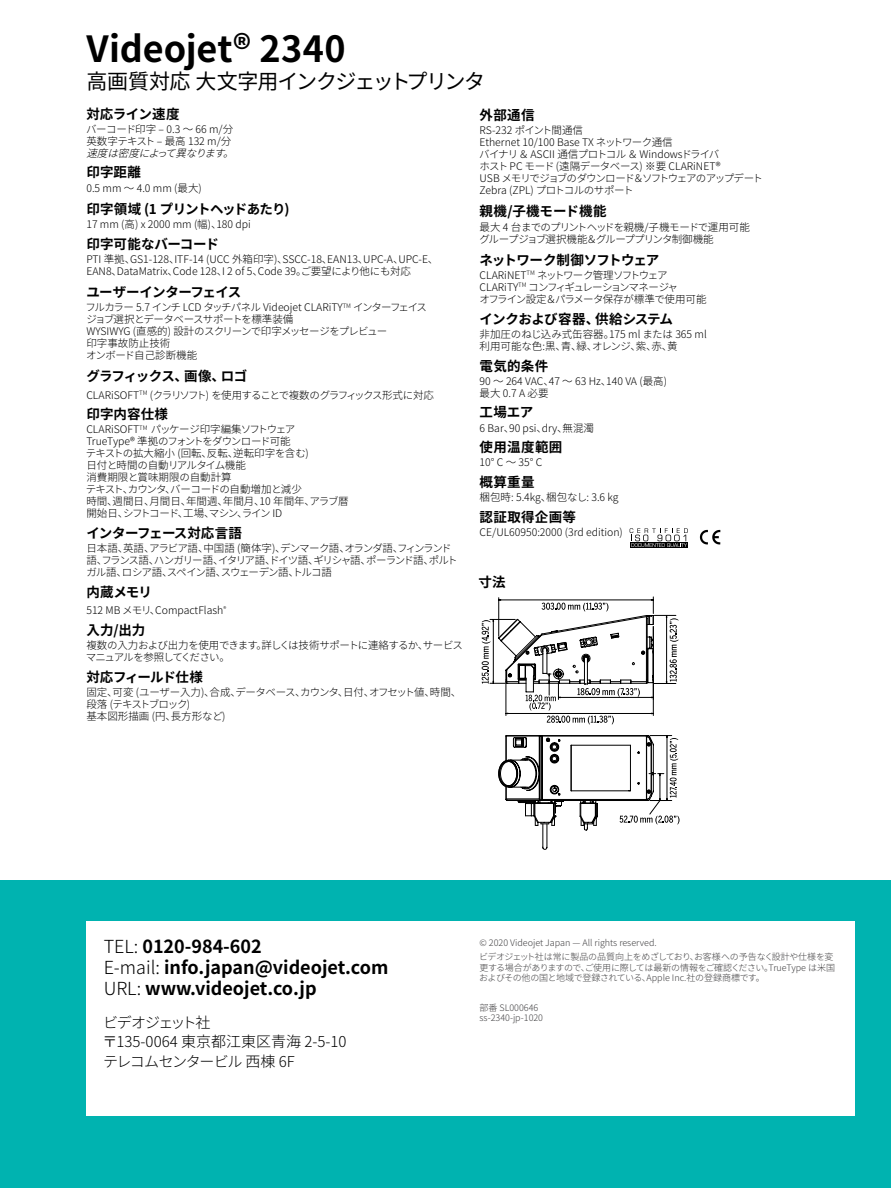
<style>
.page{position:relative;width:891px;height:1188px;background:#fff}
.page>*{position:absolute;margin:0;border:0;box-sizing:border-box;transform-origin:0 0}
.t1{font:700 36px "Noto Sans CJ Kjp";color:#000}
.t2{font:21px "Noto Sans CJ Kjp";letter-spacing:-.055em;color:#000}
.t3{font:700 18px/21px "Noto Sans CJ Kjp";color:#000}
.t4{font:300 15px/19.5px "Noto Sans CJ Kjp";letter-spacing:-.015em;color:#000}
.t5{font:700 13.5px "Noto Sans CJ Kjp";letter-spacing:-.005em;color:#000}
.t6{font:700 13.5px "Noto Sans CJ Kjp";letter-spacing:-.05em;color:#000}
.t7{font:700 13.5px "Noto Sans CJ Kjp";letter-spacing:-.045em;color:#000}
.t8{font:700 13.5px "Noto Sans CJ Kjp";letter-spacing:-.04em;color:#000}
.t9{font:700 13.5px "Noto Sans CJ Kjp";letter-spacing:-.06em;color:#000}
.t10{font:700 13.5px "Noto Sans CJ Kjp";letter-spacing:.02em;color:#000}
.t11{font:300 10.5px/12px "Noto Sans CJ Kjp";letter-spacing:-.025em;color:#000}
.t12{font:300 10.5px/12px "Noto Sans CJ Kjp";color:#000}
.t13{font:300 10.5px/12px "Noto Sans CJ Kjp";letter-spacing:-.045em;color:#000}
.t14{font:300 10.5px/12px "Noto Sans CJ Kjp";letter-spacing:-.09em;color:#000}
.t15{font:300 10.5px/12px "Noto Sans CJ Kjp";letter-spacing:-.055em;color:#000}
.t16{font:300 10.5px/12px "Noto Sans CJ Kjp";letter-spacing:-.065em;color:#000}
.t17{font:300 10.5px/12px "Noto Sans CJ Kjp";letter-spacing:-.07em;color:#000}
.t18{font:300 10.5px "Noto Sans CJ Kjp";letter-spacing:-.05em;color:#000}
.t19{font:italic 300 10.5px "Noto Sans CJ Kjp";color:#000}
.t20{font:300 9px/10.5px "Noto Sans CJ Kjp";letter-spacing:-.01em;color:#414042}
.s1{font-weight:300}
</style>
<div class="page">
<div style="left:0;top:880px;width:891px;height:308px;background:#00b3b0"></div>
<div style="left:86px;top:921px;width:769px;height:195px;background:#fff"></div>
<div style="left:630px;top:542px;width:58px;height:6px;background:#010101"></div>
<svg style="left:630px;top:528px;width:58px;height:19px"></svg>
<svg style="left:700px;top:530px;width:20px;height:14px"></svg>
<svg style="left:498px;top:735px;width:182px;height:115px"></svg>
<svg style="left:482px;top:597px;width:197px;height:128px"></svg>
<h1 class="t1" style="left:86px;top:29px;width:261px">Videojet® 2340</h1>
<h2 class="t2" style="left:86px;top:70px;width:400px">高画質対応大文字用インクジェットプリンタ</h2>
<p class="t5" style="left:86px;top:106px;width:95px">対応ライン速度</p>
<p class="t11" style="left:86px;top:123px;width:149px">バーコード印字 – 0.3 ～ 66 m/分英数字テキスト– 最高 132 m/分</p>
<p class="t19" style="left:86px;top:147px;width:156px">速度は密度によって異なります。</p>
<p class="t5" style="left:86px;top:165px;width:56px">印字距離</p>
<p class="t11" style="left:86px;top:182px;width:117px">0.5 mm ～ 4.0 mm (最大)</p>
<p class="t7" style="left:86px;top:201px;width:205px">印字領域 (1 プリントヘッドあたり)</p>
<p class="t12" style="left:86px;top:218px;width:166px">17 mm (高) x 2000 mm (幅)、180 dpi</p>
<p class="t5" style="left:86px;top:236px;width:134px">印字可能なバーコード</p>
<p class="t12" style="left:86px;top:253px;width:354px">PTI 準拠、GS1-128、ITF-14 (UCC 外箱印字)、SSCC-18、EAN13、UPC-A、UPC-E、<br>EAN8、DataMatrix、Code 128、I 2 of 5、Code 39。ご要望により他にも対応</p>
<p class="t6" style="left:86px;top:284px;width:156px">ユーザーインターフェイス</p>
<p class="t13" style="left:86px;top:302px;width:343px">フルカラー 5.7 インチ LCD タッチパネル Videojet CLARiTY<sup>TM</sup> インターフェイスジョブ選択とデータベースサポートを標準装備<br>WYSIWYG (直感的) 設計のスクリーンで印字メッセージをプレビュー<br>印字事故防止技術<br>オンボード自己診断機能</p>
<p class="t9" style="left:86px;top:369px;width:163px">グラフィックス、画像、ロゴ</p>
<p class="t18" style="left:86px;top:389px;width:349px">CLARiSOFT<sup>TM</sup> (クラリソフト) を使用することで複数のグラフィックス形式に対応</p>
<p class="t5" style="left:86px;top:407px;width:83px">印字内容仕様</p>
<p class="t11" style="left:86px;top:424px;width:264px">CLARiSOFT<sup>TM</sup> パッケージ印字編集ソフトウェア<br>TrueType® 準拠のフォントをダウンロード可能<br>テキストの拡大縮小 (回転、反転、逆転印字を含む)<br>日付と時間の自動リアルタイム機能<br>消費期限と賞味期限の自動計算<br>テキスト、カウンタ、バーコードの自動増加と減少<br>時間、週間日、月間日、年間週、年間月、10 年間年、アラブ暦開始日、シフトコード、工場、マシン、ライン ID</p>
<p class="t6" style="left:86px;top:526px;width:157px">インターフェース対応言語</p>
<p class="t14" style="left:86px;top:543px;width:373px">日本語、英語、アラビア語、中国語 (簡体字)、デンマーク語、オランダ語、フィンランド語、フランス語、ハンガリー語、イタリア語、ドイツ語、ギリシャ語、ポーランド語、ポルトガル語、ロシア語、スペイン語、スウェーデン語、トルコ語</p>
<p class="t5" style="left:86px;top:585px;width:67px">内蔵メモリ</p>
<p class="t12" style="left:86px;top:605px;width:141px">512 MB メモリ、CompactFlash<sup>®</sup></p>
<p class="t5" style="left:86px;top:622px;width:60px">入力/出力</p>
<p class="t16" style="left:86px;top:639px;width:379px">複数の入力および出力を使用できます。詳しくは技術サポートに連絡するか、サービスマニュアルを参照してください。</p>
<p class="t6" style="left:86px;top:669px;width:118px">対応フィールド仕様</p>
<p class="t11" style="left:86px;top:686px;width:376px">固定、可変 (ユーザー入力)、合成、データベース、カウンタ、日付、オフセット値、時間、段落 (テキストブロック)<br>基本図形描画 (円、長方形など)</p>
<p class="t5" style="left:480px;top:107px;width:56px">外部通信</p>
<p class="t11" style="left:479px;top:125px;width:285px">RS-232 ポイント間通信<br>Ethernet 10/100 Base TX ネットワーク通信<br>バイナリ＆ASCII 通信プロトコル＆Windowsドライバ<br>ホストPC モード(遠隔データベース) ※要 CLARiNET®<br>USB メモリでジョブのダウンロード＆ソフトウェアのアップデート<br>Zebra (ZPL) プロトコルのサポート</p>
<p class="t5" style="left:480px;top:204px;width:128px">親機/子機モード機能</p>
<p class="t17" style="left:479px;top:221px;width:272px">最大 4 台までのプリントヘッドを親機/子機モードで運用可能グループジョブ選択機能＆グループプリンタ制御機能</p>
<p class="t6" style="left:480px;top:252px;width:181px">ネットワーク制御ソフトウェア</p>
<p class="t15" style="left:479px;top:269px;width:229px">CLARiNET<sup>TM</sup> ネットワーク管理ソフトウェア<br>CLARiTY<sup>TM</sup> コンフィギュレーションマネージャ<br>オフライン設定＆パラメータ保存が標準で使用可能</p>
<p class="t8" style="left:480px;top:311px;width:195px">インクおよび容器、供給システム</p>
<p class="t12" style="left:480px;top:328px;width:229px">非加圧のねじ込み式缶容器。175 ml または 365 ml利用可能な色:黒、青、緑、オレンジ、紫、赤、黄</p>
<p class="t5" style="left:480px;top:358px;width:70px">電気的条件</p>
<p class="t12" style="left:480px;top:375px;width:189px">90 ～ 264 VAC、47 ～ 63 Hz、140 VA (最高)最大 0.7 A 必要</p>
<p class="t5" style="left:480px;top:405px;width:55px">工場エア</p>
<p class="t12" style="left:480px;top:422px;width:116px">6 Bar、90 psi、dry、無混濁</p>
<p class="t5" style="left:480px;top:440px;width:84px">使用温度範囲</p>
<p class="t11" style="left:480px;top:457px;width:64px">10° C ～ 35° C</p>
<p class="t5" style="left:480px;top:475px;width:56px">概算重量</p>
<p class="t12" style="left:480px;top:492px;width:141px">梱包時: 5.4kg、梱包なし: 3.6 kg</p>
<p class="t10" style="left:480px;top:510px;width:98px">認証取得企画等</p>
<p class="t12" style="left:480px;top:527px;width:145px">CE/UL60950:2000 (3rd edition)</p>
<p class="t5" style="left:478px;top:574px;width:29px">寸法</p>
<h3 class="t3" style="left:104px;top:936px;width:286px"><span class="s1">TEL:</span> 0120-984-602<br><span class="s1">E-mail:</span> info.japan@videojet.com<br><span class="s1">URL:</span> www.videojet.co.jp</h3>
<h3 class="t4" style="left:103px;top:1013px;width:245px">ビデオジェット社<br>〒135-0064 東京都江東区青海 2-5-10テレコムセンタービル西棟 6F</h3>
<p class="t20" style="left:479px;top:935px;width:356px;line-height:14.7px">© 2020 Videojet Japan — All rights reserved.<br>ビデオジェット社は常に製品の品質向上をめざしており、お客様への予告なく設計や仕様を変</p>
<p class="t20" style="left:479px;top:963px;width:357px">更する場合がありますので、ご使用に際しては最新の情報をご確認ください。TrueType は米国およびその他の国と地域で登録されている、Apple Inc.社の登録商標です。</p>
<p class="t20" style="left:480px;top:1003px;width:65px">部番 SL000646 ss-2340-jp-1020</p>
</div>
